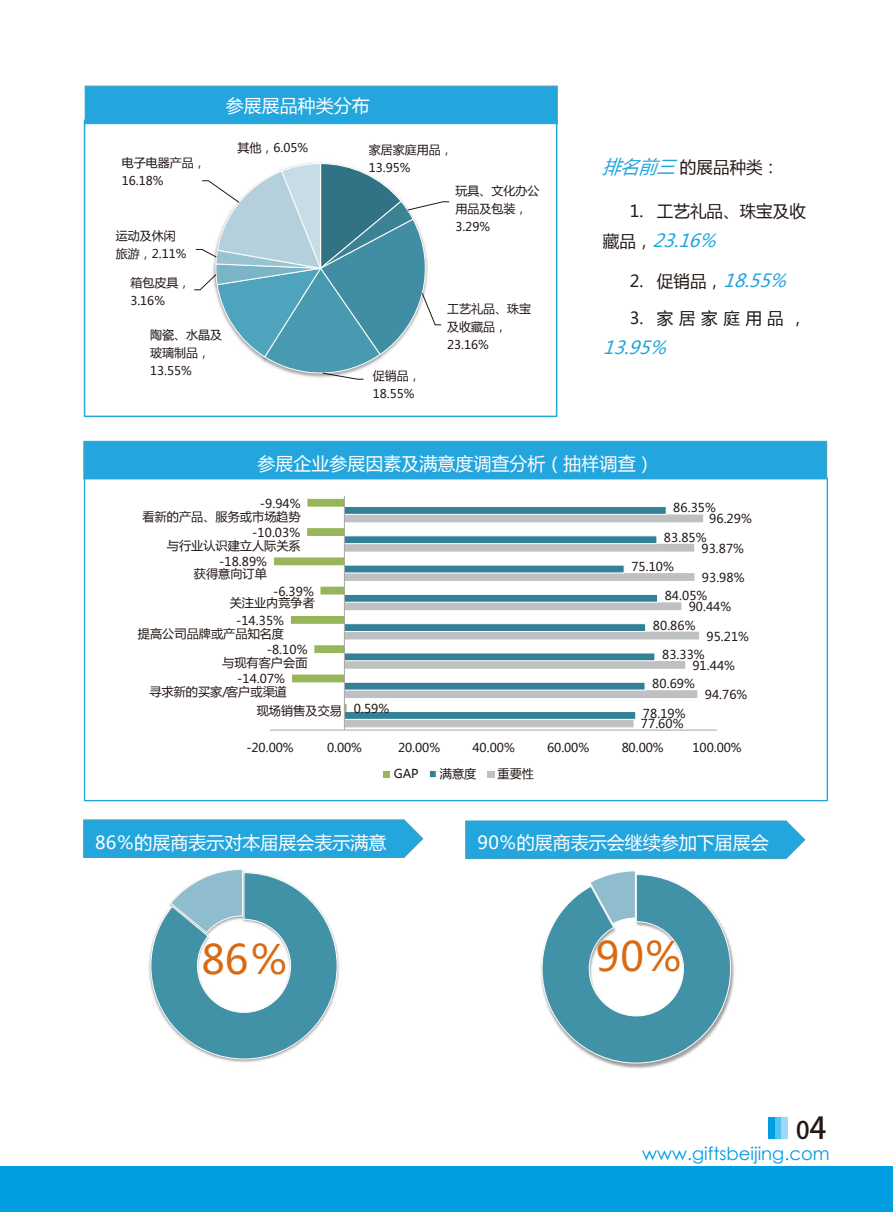
<style>
.page{position:relative;width:893px;height:1212px;background:#fff}
.page>*{position:absolute;margin:0;border:0;box-sizing:border-box;transform-origin:0 0}
.t1{font:40.2px "Microsoft Ya Hei";color:#d86a14}
.t2{font:500 24px "Koz Go Std";color:#221815}
.t3{font:18px "Microsoft Ya Hei";color:#fff}
.t4{font:18px "Century Gothic";color:#009de1}
.t5{font:italic 18px "Microsoft Ya Hei";color:#23a5de}
.t6{font:16.5px "Microsoft Ya Hei";color:#221815}
.t7{font:12.15px "Microsoft Ya Hei";color:#221815}
.t8{font:12px/18px "Microsoft Ya Hei";color:#221815}
.s1{font-style:italic;font-size:18px;color:#23a5de}
.s2{font-style:normal;font-size:16.5px;color:#221815}
.s3{font-size:30px}
</style>
<div class="page">
<div style="left:83px;top:441px;width:744px;height:38px;background:#23a5de;border:1px solid #48a2ba"></div>
<div style="left:85px;top:86px;width:473px;height:38px;background:#23a5de;border:1px solid #48a2ba"></div>
<img style="left:86px;top:92px;width:471px;height:26px">
<svg style="left:150px;top:869px;width:188px;height:191px"></svg>
<img style="left:540px;top:947px;width:195px;height:122px">
<svg style="left:541px;top:871px;width:190px;height:193px"></svg>
<svg style="left:263px;top:163px;width:115px;height:17px"></svg>
<svg style="left:194px;top:180px;width:256px;height:200px"></svg>
<div style="left:84px;top:119px;width:473px;height:298px;border:2px solid #23a5de"></div>
<svg style="left:345px;top:514px;width:358px;height:213px"></svg>
<div style="left:344px;top:711px;width:292px;height:9px;background:#338196;border:1px solid #fff"></div>
<div style="left:344px;top:682px;width:301px;height:8px;background:#338196;border:1px solid #fff"></div>
<div style="left:344px;top:652px;width:311px;height:9px;background:#338196;border:1px solid #fff"></div>
<div style="left:344px;top:623px;width:302px;height:9px;background:#338196;border:1px solid #fff"></div>
<div style="left:344px;top:594px;width:314px;height:9px;background:#338196;border:1px solid #fff"></div>
<div style="left:344px;top:565px;width:281px;height:8px;background:#338196"></div>
<div style="left:344px;top:535px;width:313px;height:9px;background:#338196;border:1px solid #fff"></div>
<div style="left:344px;top:506px;width:323px;height:9px;background:#338196;border:1px solid #fff"></div>
<svg style="left:274px;top:499px;width:73px;height:213px"></svg>
<hr style="left:270px;top:730px;width:447px;height:1px;background:#a5a5a6">
<hr style="left:344px;top:496px;width:1px;height:234px;background:#a5a5a6">
<div style="left:383px;top:770px;width:7px;height:7px;background:#97b559"></div>
<div style="left:429px;top:770px;width:8px;height:8px;background:#338196;border:1px solid #fff"></div>
<div style="left:487px;top:770px;width:7px;height:7px;background:#bfc0c1"></div>
<svg style="left:83px;top:819px;width:341px;height:39px"></svg>
<div style="left:84px;top:826px;width:329px;height:25px;background:#23a5de"></div>
<svg style="left:465px;top:820px;width:341px;height:40px"></svg>
<div style="left:466px;top:827px;width:329px;height:25px;background:#23a5de"></div>
<div style="left:0;top:1166px;width:893px;height:46px;background:#009de1"></div>
<div style="left:769px;top:1117px;width:6px;height:21px;background:#009de1"></div>
<div style="left:775px;top:1117px;width:6px;height:21px;background:#54c3f1"></div>
<div style="left:781px;top:1117px;width:7px;height:21px;background:#9fd8f7"></div>
<h3 class="t3" style="left:226px;top:93px;width:146px">参展展品种类分布</h3>
<p class="t8" style="left:122px;top:154px;width:85px">电子电器产品，<br>16.18%</p>
<p class="t8" style="left:116px;top:226px;width:72px">运动及休闲旅游，2.11%</p>
<p class="t8" style="left:130px;top:274px;width:61px">箱包皮具，<br>3.16%</p>
<p class="t8" style="left:150px;top:325px;width:73px">陶瓷、水晶及玻璃制品，<br>13.55%</p>
<p class="t8" style="left:237px;top:138px;width:72px">其他，6.05%</p>
<p class="t8" style="left:369px;top:141px;width:85px">家居家庭用品，<br>13.95%</p>
<p class="t8" style="left:455px;top:182px;width:85px">玩具、文化办公用品及包装，<br>3.29%</p>
<p class="t8" style="left:373px;top:366px;width:49px">促销品，<br>18.55%</p>
<p class="t8" style="left:447px;top:300px;width:85px">工艺礼品、珠宝及收藏品，<br>23.16%</p>
<h3 class="t6" style="left:603px;top:156px;width:178px"><span class="s1">排名前三</span>的展品种类：</h3>
<h3 class="t6" style="left:630px;top:200px;width:178px">1. 工艺礼品、珠宝及收</h3>
<h3 class="t5" style="left:603px;top:228px;width:122px"><span class="s2">藏品，</span> 23.16%</h3>
<h3 class="t6" style="left:630px;top:270px;width:165px">2. 促销品，<span class="s1">18.55%</span></h3>
<h3 class="t6" style="left:630px;top:307px;width:178px">3. 家居家庭用品，</h3>
<h3 class="t5" style="left:603px;top:335px;width:72px">13.95%</h3>
<h3 class="t3" style="left:258px;top:451px;width:398px">参展企业参展因素及满意度调查分析（抽样调查）</h3>
<p class="t7" style="left:260px;top:495px;width:42px">-9.94%</p>
<p class="t7" style="left:143px;top:508px;width:160px">看新的产品、服务或市场趋势</p>
<p class="t7" style="left:673px;top:500px;width:44px">86.35%</p>
<p class="t7" style="left:709px;top:511px;width:44px">96.29%</p>
<p class="t7" style="left:252px;top:524px;width:49px">-10.03%</p>
<p class="t7" style="left:167px;top:537px;width:136px">与行业认识建立人际关系</p>
<p class="t7" style="left:664px;top:529px;width:44px">83.85%</p>
<p class="t7" style="left:701px;top:540px;width:44px">93.87%</p>
<p class="t7" style="left:219px;top:554px;width:49px">-18.89%</p>
<p class="t7" style="left:194px;top:565px;width:75px">获得意向订单</p>
<p class="t7" style="left:631px;top:558px;width:44px">75.10%</p>
<p class="t7" style="left:702px;top:569px;width:44px">93.98%</p>
<p class="t7" style="left:273px;top:583px;width:42px">-6.39%</p>
<p class="t7" style="left:230px;top:594px;width:87px">关注业内竞争者</p>
<p class="t7" style="left:665px;top:588px;width:44px">84.05%</p>
<p class="t7" style="left:689px;top:599px;width:44px">90.44%</p>
<p class="t7" style="left:236px;top:612px;width:49px">-14.35%</p>
<p class="t7" style="left:138px;top:625px;width:148px">提高公司品牌或产品知名度</p>
<p class="t7" style="left:653px;top:617px;width:44px">80.86%</p>
<p class="t7" style="left:706px;top:628px;width:44px">95.21%</p>
<p class="t7" style="left:267px;top:641px;width:42px">-8.10%</p>
<p class="t7" style="left:222px;top:654px;width:87px">与现有客户会面</p>
<p class="t7" style="left:662px;top:646px;width:44px">83.33%</p>
<p class="t7" style="left:692px;top:657px;width:44px">91.44%</p>
<p class="t7" style="left:237px;top:671px;width:49px">-14.07%</p>
<p class="t7" style="left:149px;top:684px;width:139px">寻求新的买家/客户或渠道</p>
<p class="t7" style="left:652px;top:676px;width:44px">80.69%</p>
<p class="t7" style="left:705px;top:686px;width:44px">94.76%</p>
<p class="t7" style="left:257px;top:702px;width:87px">现场销售及交易</p>
<p class="t7" style="left:354px;top:700px;width:37px">0.59%</p>
<p class="t7" style="left:643px;top:705px;width:44px">78.19%</p>
<p class="t7" style="left:641px;top:716px;width:44px">77.60%</p>
<p class="t7" style="left:246px;top:739px;width:49px">-20.00%</p>
<p class="t7" style="left:327px;top:739px;width:36px">0.00%</p>
<p class="t7" style="left:398px;top:739px;width:44px">20.00%</p>
<p class="t7" style="left:473px;top:739px;width:44px">40.00%</p>
<p class="t7" style="left:547px;top:739px;width:44px">60.00%</p>
<p class="t7" style="left:622px;top:739px;width:44px">80.00%</p>
<p class="t7" style="left:693px;top:739px;width:51px">100.00%</p>
<p class="t7" style="left:394px;top:765px;width:26px">GAP</p>
<p class="t7" style="left:440px;top:765px;width:38px">满意度</p>
<p class="t7" style="left:498px;top:765px;width:38px">重要性</p>
<h3 class="t3" style="left:95px;top:830px;width:293px">86%的展商表示对本届展会表示满意</h3>
<h3 class="t3" style="left:477px;top:831px;width:293px">90%的展商表示会继续参加下届展会</h3>
<h1 class="t1" style="left:202px;top:933px;width:87px">86%</h1>
<h1 class="t1" style="left:596px;top:930px;width:87px">90%</h1>
<h2 class="t2" style="left:796px;top:1114px;width:32px">0<span class="s3">4</span></h2>
<h3 class="t4" style="left:642px;top:1140px;width:189px">www.giftsbeijing.com</h3>
</div>
